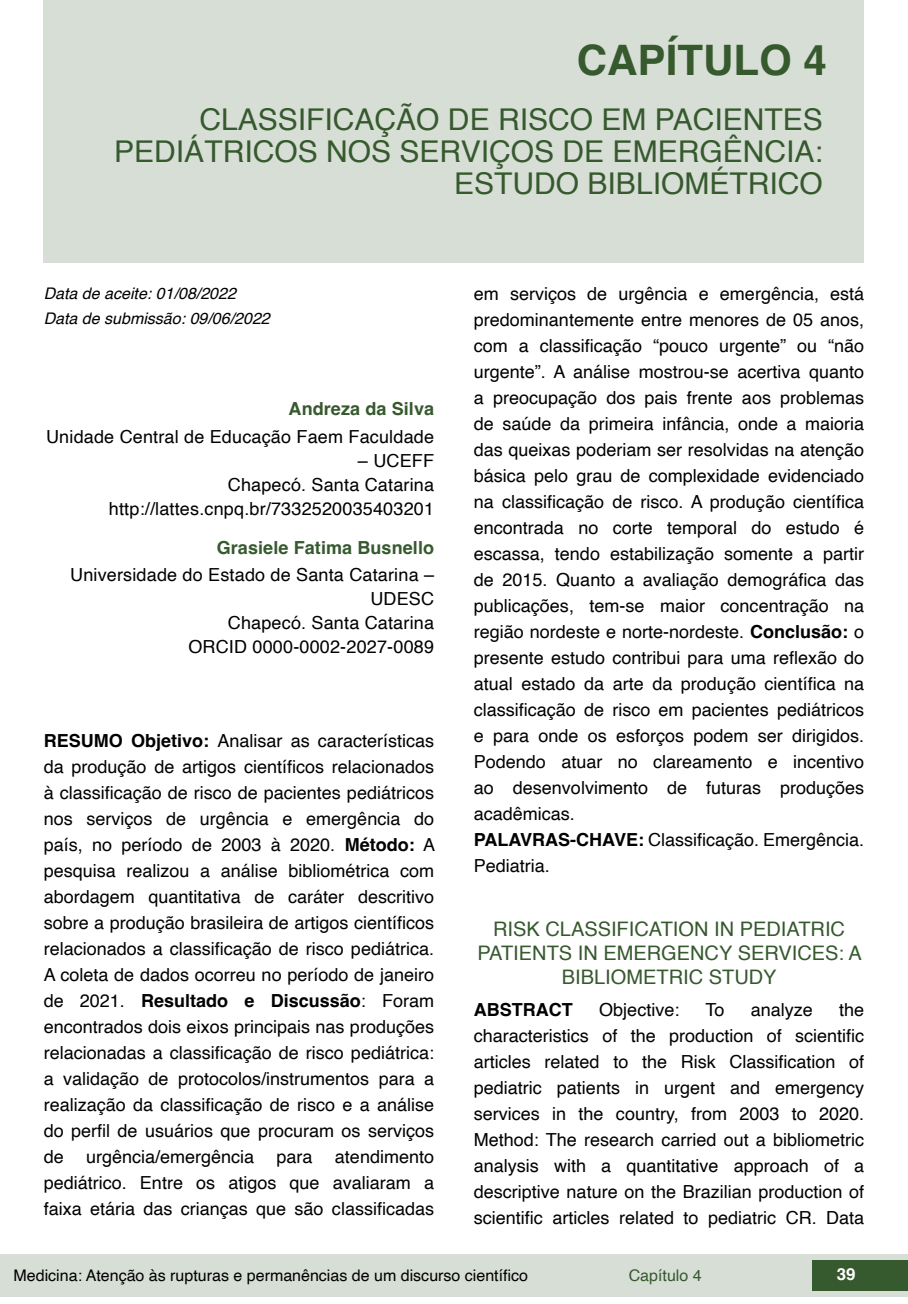
<style>
.page{position:relative;width:908px;height:1304px;background:#fff}
.page>*{position:absolute;margin:0;border:0;box-sizing:border-box;transform-origin:0 0}
.t1{font:700 42px "Helvetica";color:#36592e}
.t2{font:30px/32px "Helvetica";color:#36592e;text-align:right}
.t3{font:20px/24px "Helvetica";color:#36592e;text-align:center}
.t4{font:18px/26px "Helvetica";color:#000;text-align:right}
.t5{font:700 18px "Helvetica";letter-spacing:.005em;color:#36592e}
.t6{font:700 18px "Helvetica";color:#000}
.t7{font:700 16.8px "Helvetica";color:#fff}
.t8{font:16px "Helvetica";color:#000}
.t9{font:italic 16px "Helvetica";color:#000}
.t10{font:16px "Helvetica";color:#36592e}
.s1{font-weight:700}
</style>
<div class="page">
<div style="left:0;top:1254px;width:906px;height:43px;background:#d7ded5"></div>
<div style="left:812px;top:1261px;width:95px;height:30px;background:#36592e"></div>
<div style="left:44px;top:0;width:819px;height:263px;background:#d7ded5"></div>
<h1 class="t1" style="left:576px;top:35px;width:251px">CAPÍTULO 4</h1>
<h2 class="t2" style="left:114px;top:104px;width:709px">CLASSIFICAÇÃO DE RISCO EM PACIENTES<br>PEDIÁTRICOS NOS SERVIÇOS DE EMERGÊNCIA:<br>ESTUDO BIBLIOMÉTRICO</h2>
<p class="t9" style="left:44px;top:280px;width:194px">Data de aceite: 01/08/2022</p>
<p class="t9" style="left:44px;top:306px;width:227px">Data de submissão: 09/06/2022</p>
<p class="t5" style="left:288px;top:398px;width:147px">Andreza da Silva</p>
<p class="t4" style="left:46px;top:424px;width:389px">Unidade Central de Educação Faem Faculdade</p>
<p class="t4" style="left:109px;top:449px;width:326px;line-height:24px">– UCEFF<br>Chapecó. Santa Catarina http://lattes.cnpq.br/7332520035403201</p>
<p class="t5" style="left:217px;top:537px;width:219px">Grasiele Fatima Busnello</p>
<p class="t4" style="left:70px;top:564px;width:365px;line-height:24px">Universidade do Estado de Santa Catarina –<br>UDESC<br>Chapecó. Santa Catarina<br>ORCID 0000-0002-2027-0089</p>
<p class="t4" style="left:44px;top:729px;width:393px;text-align:justify"><span class="s1">RESUMO Objetivo:</span> Analisar as características da produção de artigos científicos relacionados à classificação de risco de pacientes pediátricos nos serviços de urgência e emergência do país, no período de 2003 à 2020. <span class="s1">Método:</span> A pesquisa realizou a análise bibliométrica com abordagem quantitativa de caráter descritivo sobre a produção brasileira de artigos científicos relacionados a classificação de risco pediátrica.<br>A coleta de dados ocorreu no período de janeiro de 2021. <span class="s1">Resultado e Discussão</span>: Foram encontrados dois eixos principais nas produções relacionadas a classificação de risco pediátrica: a validação de protocolos/instrumentos para a realização da classificação de risco e a análise do perfil de usuários que procuram os serviços de urgência/emergência para atendimento pediátrico. Entre os atigos que avaliaram a faixa etária das crianças que são classificadas</p>
<p class="t4" style="left:473px;top:281px;width:392px;text-align:left">em serviços de urgência e emergência, está predominantemente entre menores de 05 anos, com a classificação “pouco urgente” ou “não urgente”. A análise mostrou-se acertiva quanto a preocupação dos pais frente aos problemas de saúde da primeira infância, onde a maioria das queixas poderiam ser resolvidas na atenção básica pelo grau de complexidade evidenciado na classificação de risco. A produção científica encontrada no corte temporal do estudo é escassa, tendo estabilização somente a partir de 2015. Quanto a avaliação demográfica das publicações, tem-se maior concentração na região nordeste e norte-nordeste. <span class="s1">Conclusão:</span> o presente estudo contribui para uma reflexão do atual estado da arte da produçã o científica na classificação de risco em pacientes pediátricos e para onde os esforços podem ser dirigidos.<br>Podendo atuar no clareamento e incentivo ao desenvolvimento de futuras produções acadêmicas.<br><span class="s1">PALAVRAS-CHAVE:</span> Classificação. Emergência.<br>Pediatria.</p>
<p class="t3" style="left:477px;top:918px;width:386px">RISK CLASSIFICATION IN PEDIATRIC<br>PATIENTS IN EMERGENCY SERVICES: A<br>BIBLIOMETRIC STUDY</p>
<p class="t6" style="left:473px;top:998px;width:100px">ABSTRACT</p>
<p class="t4" style="left:599px;top:997px;width:82px">Objective:</p>
<p class="t4" style="left:705px;top:997px;width:21px">To</p>
<p class="t4" style="left:750px;top:997px;width:64px">analyze</p>
<p class="t4" style="left:473px;top:997px;width:392px;text-align:justify;text-indent:365px">the characteristics of the production of scientific articles related to the Risk Classification of pediatric patients in urgent and emergency services in the country, from 2003 to 2020.<br>Method: The research carried out a bibliometric analysis with a quantitative approach of a descriptive nature on the Brazilian production of scientific articles related to pediatric CR. Data</p>
<p class="t8" style="left:14px;top:1263px;width:516px">Medicina: Atenção às rupturas e permanências de um discurso científico</p>
<p class="t10" style="left:628px;top:1263px;width:74px">Capítulo 4</p>
<p class="t7" style="left:836px;top:1264px;width:20px">39</p>
</div>
